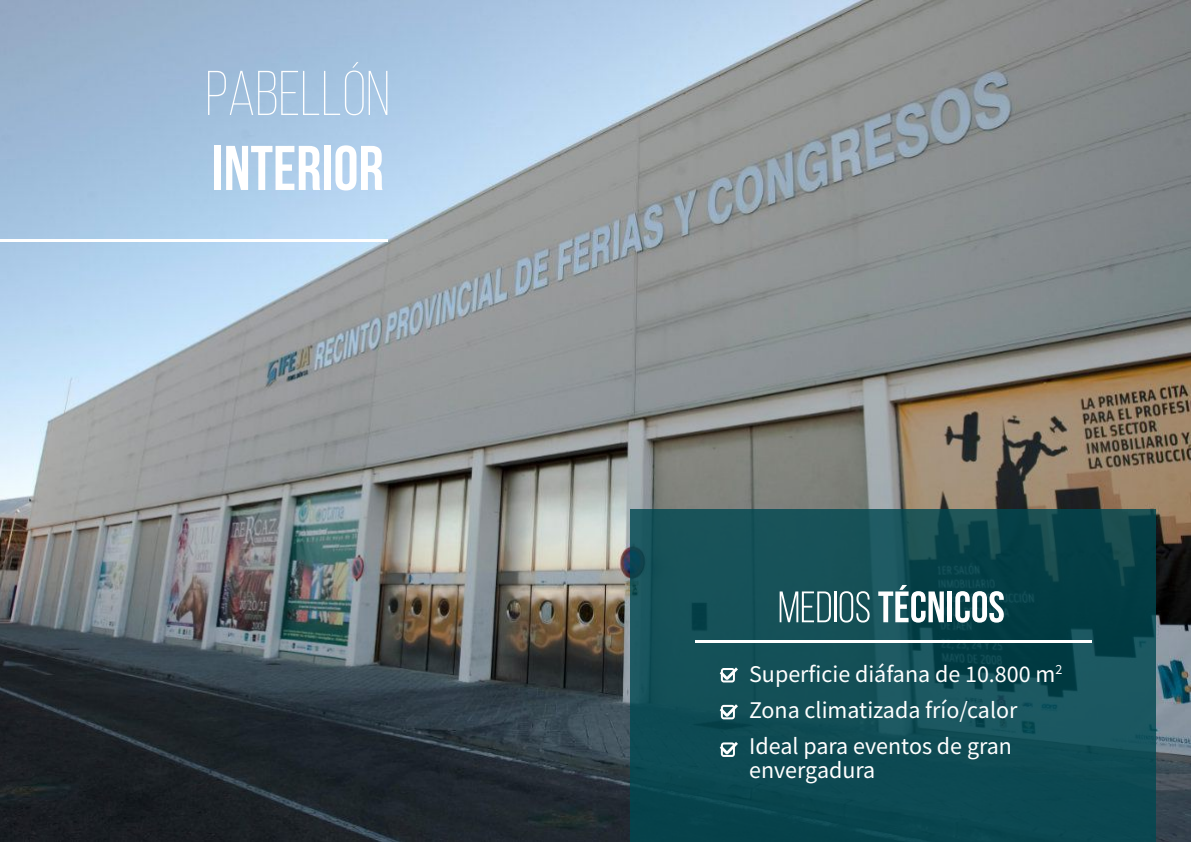
<style>
.page{position:relative;width:1191px;height:842px;background:#fff}
.page>*{position:absolute;margin:0;border:0;box-sizing:border-box;transform-origin:0 0}
.t1{font:300 63px "Bebas Neue";color:#fff}
.t2{font:700 63px "Bebas Neue";color:#fff}
.t3{font:24px/36px "Source Sans Pro";color:#fff}
</style>
<div class="page">
<img style="left:0;top:0;width:1191px;height:842px">
<div style="left:630px;top:509px;width:525px;height:333px;background:#004851;opacity:.8"></div>
<hr style="left:695px;top:640px;width:396px;height:3px;background:#fff">
<svg style="left:779px;top:591px;width:52px;height:31px"></svg>
<hr style="left:834px;top:591px;width:2px;height:31px;background:#fff">
<svg style="left:839px;top:591px;width:30px;height:31px"></svg>
<svg style="left:878px;top:585px;width:66px;height:38px"></svg>
<div style="left:947px;top:591px;width:5px;height:31px;background:#fff"></div>
<svg style="left:955px;top:591px;width:48px;height:32px"></svg>
<hr style="left:0;top:239px;width:388px;height:2px;background:#fff">
<svg style="left:719px;top:667px;width:19px;height:15px"></svg>
<svg style="left:719px;top:704px;width:19px;height:15px"></svg>
<svg style="left:719px;top:742px;width:19px;height:15px"></svg>
<h1 class="t1" style="left:205px;top:68px;width:186px">PABELLÓN</h1>
<h1 class="t2" style="left:212px;top:143px;width:174px">INTERIOR</h1>
<p class="t3" style="left:749px;top:658px;width:315px">Superficie diáfana de 10.800 m<sup>2<br></sup>Zona climatizada frío/calor<br>Ideal para eventos de gran</p>
<p class="t3" style="left:749px;top:754px;width:128px">envergadura</p>
</div>
